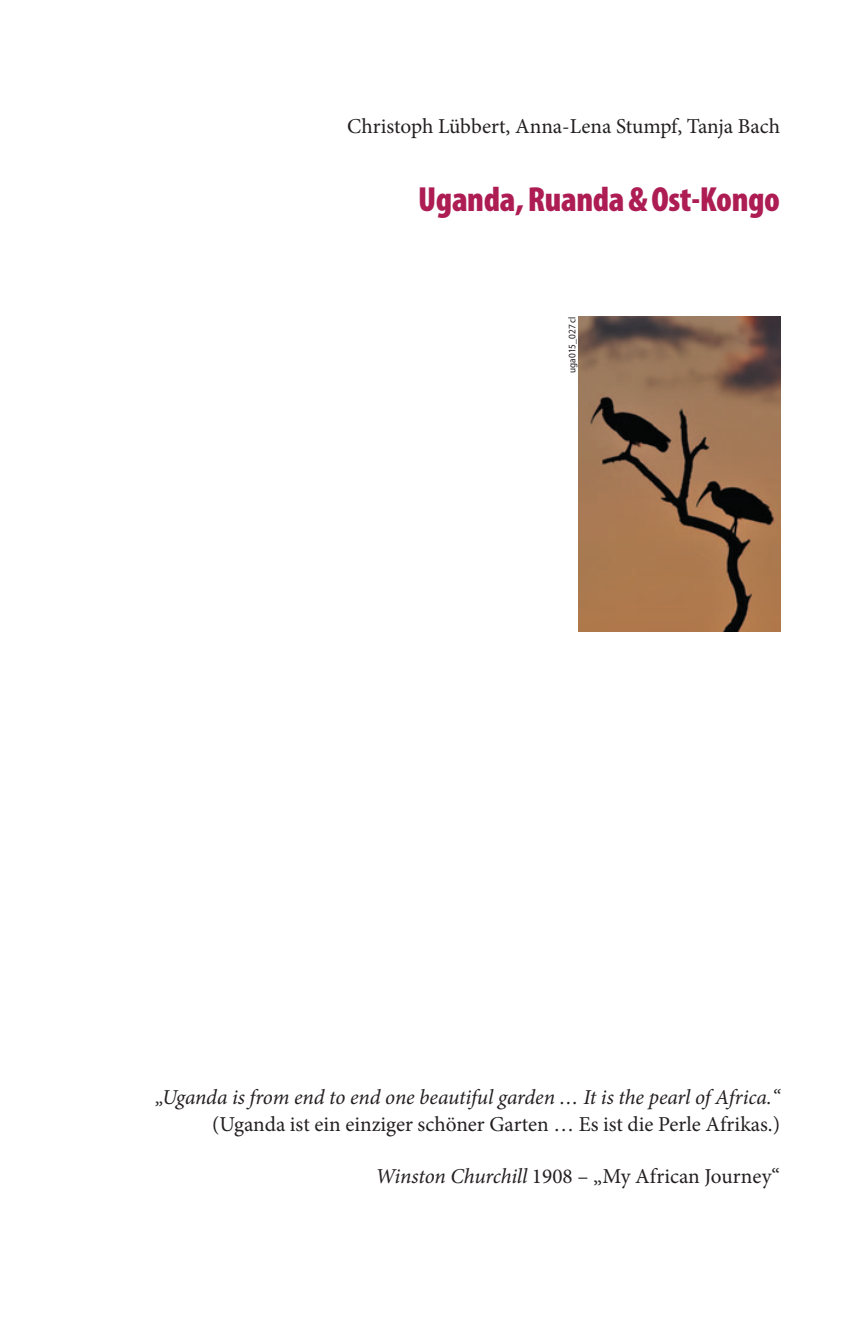
<style>
.page{position:relative;width:851px;height:1333px;background:#fff}
.page>*{position:absolute;margin:0;border:0;box-sizing:border-box;transform-origin:0 0}
.t1{font:900 condensed 35px "Myriad Pro";letter-spacing:-.01em;color:#ad1d54}
.t2{font:21.25px "Minion Pro";color:#231f20}
.t3{font:italic 21.25px "Minion Pro";letter-spacing:-.005em;color:#231f20}
.t4{font:semi-condensed 10px "Myriad Pro";color:#231f20}
.s1{font-style:italic}
</style>
<div class="page">
<img style="left:578px;top:316px;width:202px;height:315px">
<p class="t2" style="left:347px;top:117px;width:434px">Christoph Lübbert, Anna-Lena Stumpf, Tanja Bach</p>
<h1 class="t1" style="left:418px;top:187px;width:363px">Uganda, Ruanda &amp; Ost-Kongo</h1>
<p class="t4" style="left:568px;top:373px;width:58px;rotate:-90deg">uga015_027 cl</p>
<p class="t3" style="left:155px;top:1089px;width:626px">„Uganda is from end to end one beautiful garden … It is the pearl of Africa.“</p>
<p class="t2" style="left:212px;top:1115px;width:569px">(Uganda ist ein einziger schöner Garten … Es ist die Perle Afrikas.)</p>
<p class="t2" style="left:375px;top:1167px;width:406px"><span class="s1">Winston Churchill</span> 1908 – „My African Journey“</p>
</div>
